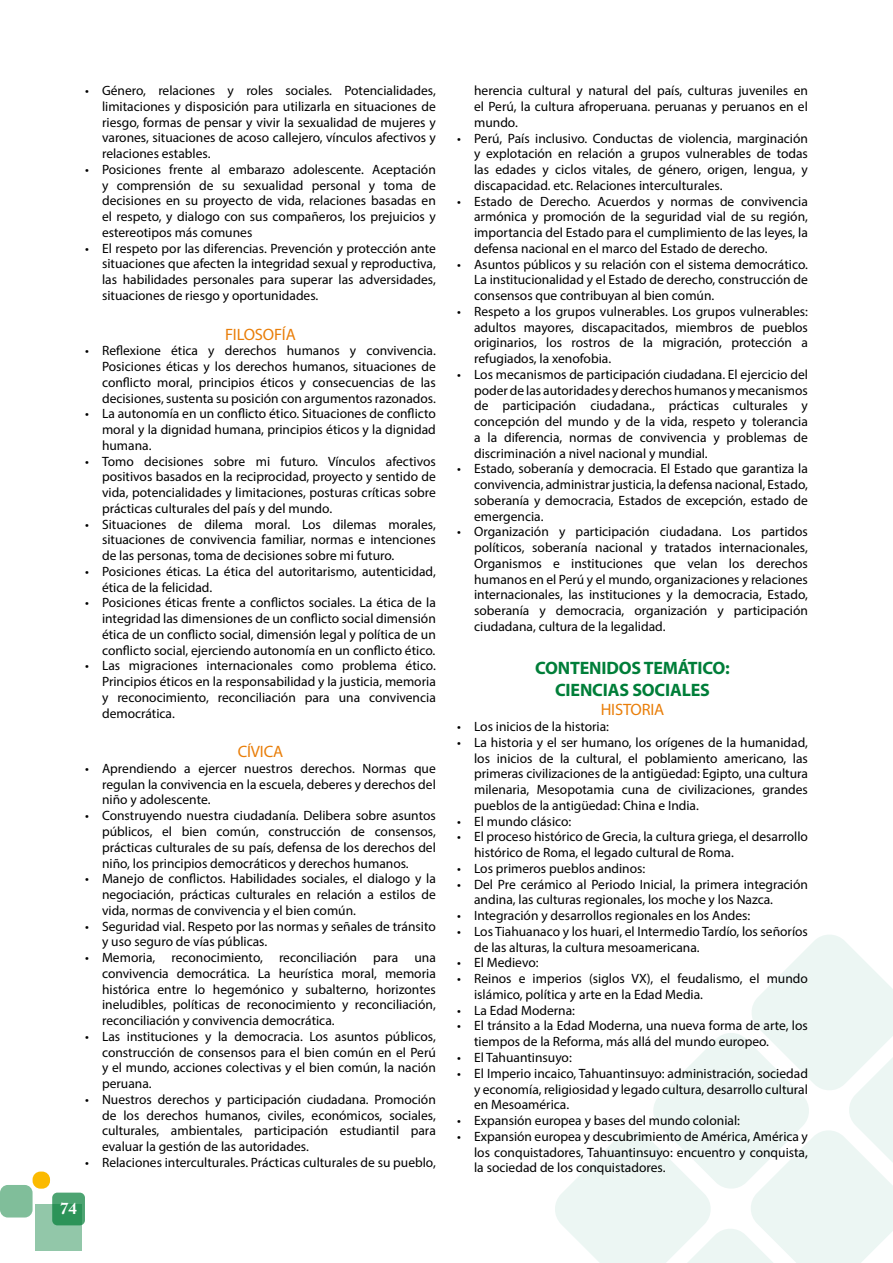
<style>
.page{position:relative;width:893px;height:1263px;background:#fff}
.page>*{position:absolute;margin:0;border:0;box-sizing:border-box;transform-origin:0 0}
.t1{font:700 18px/21.6px "Myriad Pro";letter-spacing:-.01em;color:#007e39;text-align:center}
.t2{font:700 16.65px "Adobe Caslon Pro";color:#fff}
.t3{font:16.5px "Myriad Pro";letter-spacing:-.01em;color:#e97e09}
.t4{font:13.5px/15.8px "Myriad Pro";color:#000;text-align:justify}
</style>
<div class="page">
<svg style="left:555px;top:935px;width:338px;height:328px"></svg>
<div style="left:0;top:1185px;width:33px;height:32px;background:#80be9a;border-radius:8px"></div>
<div style="left:35px;top:1204px;width:46px;height:46px;background:#92c7a9"></div>
<div style="left:33px;top:1171px;width:17px;height:18px;background:#fbba00;border-radius:8px"></div>
<svg style="left:52px;top:1192px;width:33px;height:33px"></svg>
<p class="t4" style="left:102px;top:83px;width:335px;text-indent:-17px">• Género, relaciones y roles sociales. Potencialidades, limitaciones y disposición para utilizarla en situaciones de riesgo, formas de pensar y vivir la sexualidad de mujeres y varones, situaciones de acoso callejero, vínculos afectivos y relaciones estables.</p>
<p class="t4" style="left:102px;top:161px;width:335px;text-indent:-17px">• Posiciones frente al embarazo adolescente. Aceptación y comprensión de su sexualidad personal y toma de decisiones en su proyecto de vida, relaciones basadas en el respeto, y dialogo con sus compañeros, los prejuicios y estereotipos más comunes</p>
<p class="t4" style="left:102px;top:240px;width:335px;text-indent:-17px">• El respeto por las diferencias. Prevención y protección ante situaciones que afecten la integridad sexual y reproductiva, las habilidades personales para superar las adversidades, situaciones de riesgo y oportunidades.</p>
<p class="t3" style="left:225px;top:324px;width:72px">FILOSOFÍA</p>
<p class="t4" style="left:102px;top:343px;width:335px;text-indent:-17px">• Reflexione ética y derechos humanos y convivencia.<br>Posiciones éticas y los derechos humanos, situaciones de conflicto moral, principios éticos y consecuencias de las decisiones, sustenta su posición con argumentos razonados.</p>
<p class="t4" style="left:102px;top:406px;width:335px;text-indent:-17px">• La autonomía en un conflicto ético. Situaciones de conflicto moral y la dignidad humana, principios éticos y la dignidad humana.</p>
<p class="t4" style="left:102px;top:453px;width:335px;text-indent:-17px">• Tomo decisiones sobre mi futuro. Vínculos afectivos positivos basados en la reciprocidad, proyecto y sentido de vida, potencialidades y limitaciones, posturas críticas sobre prácticas culturales del país y del mundo.</p>
<p class="t4" style="left:102px;top:516px;width:335px;text-indent:-17px">• Situaciones de dilema moral. Los dilemas morales, situaciones de convivencia familiar, normas e intenciones de las personas, toma de decisiones sobre mi futuro.</p>
<p class="t4" style="left:102px;top:563px;width:335px;text-indent:-17px">• Posiciones éticas. La ética del autoritarismo, autenticidad, ética de la felicidad.</p>
<p class="t4" style="left:102px;top:595px;width:335px;text-indent:-17px">• Posiciones éticas frente a conflictos sociales. La ética de la integridad las dimensiones de un conflicto social dimensión ética de un conflicto social, dimensión legal y política de un conflicto social, ejerciendo autonomía en un conflicto ético.</p>
<p class="t4" style="left:102px;top:658px;width:335px;text-indent:-17px">• Las migraciones internacionales como problema ético.<br>Principios éticos en la responsabilidad y la justicia, memoria y reconocimiento, reconciliación para una convivencia democrática.</p>
<p class="t3" style="left:238px;top:741px;width:47px">CÍVICA</p>
<p class="t4" style="left:102px;top:760px;width:335px;text-indent:-17px">• Aprendiendo a ejercer nuestros derechos. Normas que regulan la convivencia en la escuela, deberes y derechos del niño y adolescente.</p>
<p class="t4" style="left:102px;top:808px;width:335px;text-indent:-17px">• Construyendo nuestra ciudadanía. Delibera sobre asuntos públicos, el bien común, construcción de consensos, prácticas culturales de su país, defensa de los derechos del niño, los principios democráticos y derechos humanos.</p>
<p class="t4" style="left:102px;top:871px;width:335px;text-indent:-17px">• Manejo de conflictos. Habilidades sociales, el dialogo y la negociación, prácticas culturales en relación a estilos de vida, normas de convivencia y el bien común.</p>
<p class="t4" style="left:102px;top:918px;width:335px;text-indent:-17px">• Seguridad vial. Respeto por las normas y señales de tránsito y uso seguro de vías públicas.</p>
<p class="t4" style="left:102px;top:949px;width:335px;text-indent:-17px">• Memoria, reconocimiento, reconciliación para una convivencia democrática. La heurística moral, memoria histórica entre lo hegemónico y subalterno, horizontes ineludibles, políticas de reconocimiento y reconciliación, reconciliación y convivencia democrática.</p>
<p class="t4" style="left:102px;top:1028px;width:335px;text-indent:-17px">• Las instituciones y la democracia. Los asuntos públicos, construcción de consensos para el bien común en el Perú y el mundo, acciones colectivas y el bien común, la nación peruana.</p>
<p class="t4" style="left:102px;top:1091px;width:335px;text-indent:-17px">• Nuestros derechos y participación ciudadana. Promoción de los derechos humanos, civiles, económicos, sociales, culturales, ambientales, participación estudiantil para evaluar la gestión de las autoridades.</p>
<p class="t4" style="left:85px;top:1154px;width:352px">• Relaciones interculturales. Prácticas culturales de su pueblo,</p>
<p class="t2" style="left:60px;top:1199px;width:18px">74</p>
<p class="t4" style="left:474px;top:83px;width:335px">herencia cultural y natural del país, culturas juveniles en el Perú, la cultura afroperuana. peruanas y peruanos en el mundo.</p>
<p class="t4" style="left:474px;top:130px;width:335px;text-indent:-17px">• Perú, País inclusivo. Conductas de violencia, marginación y explotación en relación a grupos vulnerables de todas las edades y ciclos vitales, de género, origen, lengua, y discapacidad. etc. Relaciones interculturales.</p>
<p class="t4" style="left:474px;top:193px;width:335px;text-indent:-17px">• Estado de Derecho. Acuerdos y normas de convivencia armónica y promoción de la seguridad vial de su región, importancia del Estado para el cumplimiento de las leyes, la defensa nacional en el marco del Estado de derecho.</p>
<p class="t4" style="left:474px;top:256px;width:335px;text-indent:-17px">• Asuntos públicos y su relación con el sistema democrático.<br>La institucionalidad y el Estado de derecho, construcción de consensos que contribuyan al bien común.</p>
<p class="t4" style="left:474px;top:303px;width:335px;text-indent:-17px">• Respeto a los grupos vulnerables. Los grupos vulnerables: adultos mayores, discapacitados, miembros de pueblos originarios, los rostros de la migración, protección a refugiados, la xenofobia.</p>
<p class="t4" style="left:474px;top:366px;width:335px;text-indent:-17px">• Los mecanismos de participación ciudadana. El ejercicio del poder de las autoridades y derechos humanos y mecanismos de participación ciudadana., prácticas culturales y concepción del mundo y de la vida, respeto y tolerancia a la diferencia, normas de convivencia y problemas de discriminación a nivel nacional y mundial.</p>
<p class="t4" style="left:474px;top:461px;width:335px;text-indent:-17px">• Estado, soberanía y democracia. El Estado que garantiza la convivencia, administrar justicia, la defensa nacional, Estado, soberanía y democracia, Estados de excepción, estado de emergencia.</p>
<p class="t4" style="left:474px;top:524px;width:335px;text-indent:-17px">• Organización y participación ciudadana. Los partidos políticos, soberanía nacional y tratados internacionales, Organismos e instituciones que velan los derechos humanos en el Perú y el mundo, organizaciones y relaciones internacionales, las instituciones y la democracia, Estado, soberanía y democracia, organización y participación ciudadana, cultura de la legalidad.</p>
<h1 class="t1" style="left:535px;top:656px;width:196px">CONTENIDOS TEMÁTICO:<br>CIENCIAS SOCIALES</h1>
<p class="t3" style="left:601px;top:700px;width:65px">HISTORIA</p>
<p class="t4" style="left:457px;top:718px;width:153px">• Los inicios de la historia:</p>
<p class="t4" style="left:474px;top:734px;width:335px;text-indent:-17px">• La historia y el ser humano, los orígenes de la humanidad, los inicios de la cultural, el poblamiento americano, las primeras civilizaciones de la antigüedad: Egipto, una cultura milenaria, Mesopotamia cuna de civilizaciones, grandes pueblos de la antigüedad: China e India.</p>
<p class="t4" style="left:457px;top:813px;width:116px">• El mundo clásico:</p>
<p class="t4" style="left:474px;top:829px;width:335px;text-indent:-17px">• El proceso histórico de Grecia, la cultura griega, el desarrollo histórico de Roma, el legado cultural de Roma.</p>
<p class="t4" style="left:457px;top:860px;width:190px">• Los primeros pueblos andinos:</p>
<p class="t4" style="left:474px;top:876px;width:335px;text-indent:-17px">• Del Pre cerámico al Periodo Inicial, la primera integración andina, las culturas regionales, los moche y los Nazca.</p>
<p class="t4" style="left:457px;top:907px;width:295px">• Integración y desarrollos regionales en los Andes:</p>
<p class="t4" style="left:474px;top:923px;width:335px;text-indent:-17px">• Los Tiahuanaco y los huari, el Intermedio Tardío, los señoríos de las alturas, la cultura mesoamericana.</p>
<p class="t4" style="left:457px;top:955px;width:83px">• El Medievo:</p>
<p class="t4" style="left:474px;top:970px;width:335px;text-indent:-17px">• Reinos e imperios (siglos VX), el feudalismo, el mundo islámico, política y arte en la Edad Media.</p>
<p class="t4" style="left:457px;top:1002px;width:119px">• La Edad Moderna:</p>
<p class="t4" style="left:474px;top:1018px;width:335px;text-indent:-17px">• El tránsito a la Edad Moderna, una nueva forma de arte, los tiempos de la Reforma, más allá del mundo europeo.</p>
<p class="t4" style="left:457px;top:1049px;width:116px">• El Tahuantinsuyo:</p>
<p class="t4" style="left:474px;top:1065px;width:335px;text-indent:-17px">• El Imperio incaico, Tahuantinsuyo: administración, sociedad y economía, religiosidad y legado cultura, desarrollo cultural en Mesoamérica.</p>
<p class="t4" style="left:457px;top:1112px;width:284px">• Expansión europea y bases del mundo colonial:</p>
<p class="t4" style="left:474px;top:1128px;width:335px;text-indent:-17px">• Expansión europea y descubrimiento de América, América y los conquistadores, Tahuantinsuyo: encuentro y conquista, la sociedad de los conquistadores.</p>
</div>
